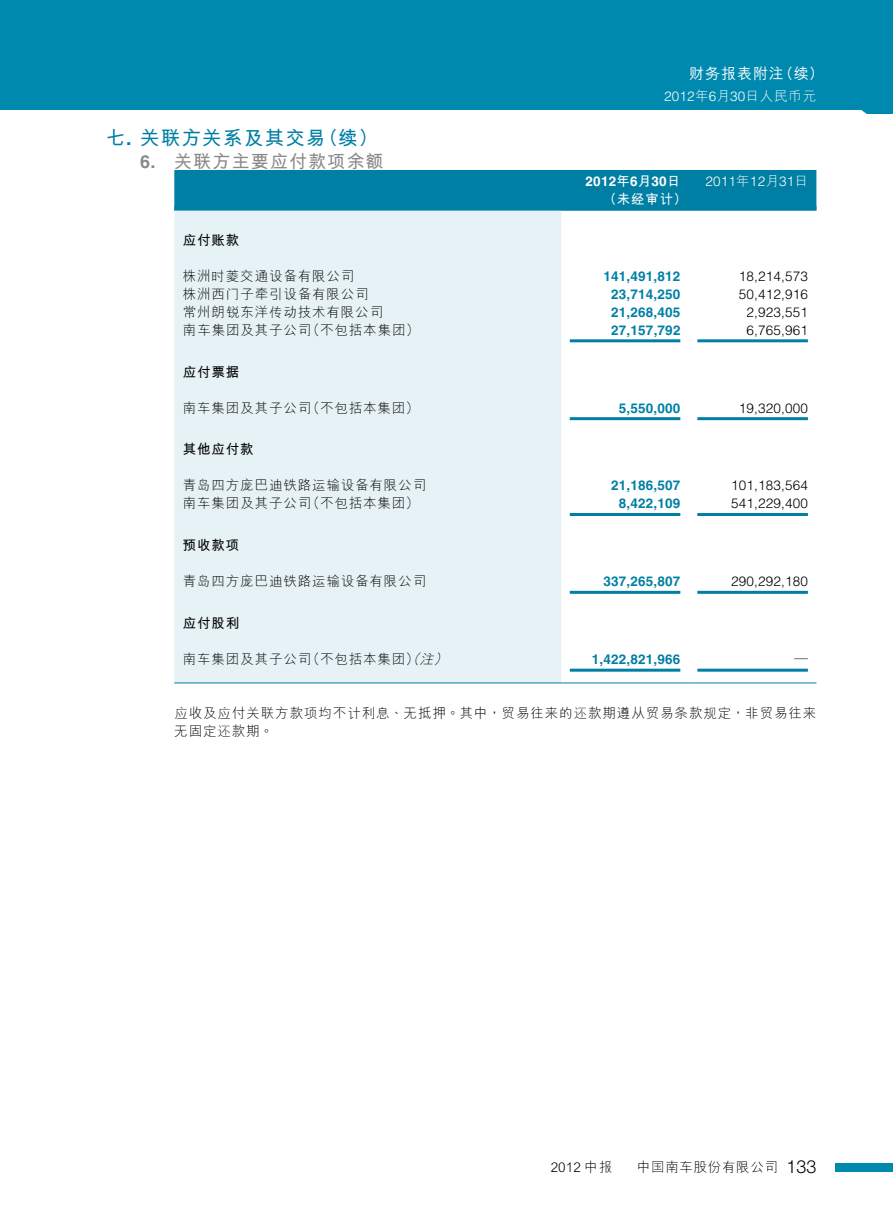
<style>
.page{position:relative;width:893px;height:1212px;background:#fff}
.page>*{position:absolute;margin:0;border:0;box-sizing:border-box;transform-origin:0 0}
.t1{font:700 19.5px "M Hei HKS";letter-spacing:.065em;color:#007fa5}
.t2{font:700 18px "M Hei HKS";letter-spacing:.065em;color:#898989}
.t3{font:500 15px "M Hei HKS";letter-spacing:.065em;color:#fff}
.t4{font:300 13.5px/18px "M Hei HKS";letter-spacing:.065em;color:#000}
.t5{font:700 13.5px "Helvetica LT Std";letter-spacing:.015em;color:#007fa5}
.t6{font:300 13.5px "Helvetica LT Std";letter-spacing:.015em;color:#000}
.t7{font:300 13.5px "Helvetica LT Std";letter-spacing:.015em;color:#fff}
.t8{font:700 13.5px "M Hei HKS";letter-spacing:.065em;color:#000}
.t9{font:700 13.5px "Helvetica LT Std";letter-spacing:.015em;color:#fff}
.t10{font:700 13.5px "M Hei HKS";color:#fff}
.s1{font-family:"Helvetica LT Std"}
.s2{font-family:"M Hei HKS"}
.s3{font-style:italic}
.s4{font-family:"Helvetica Neue LT Std";font-size:18px}
</style>
<div class="page">
<div style="left:0;top:0;width:893px;height:114px;background:#0089ae"></div>
<div style="left:836px;top:1163px;width:57px;height:8px;background:#0089ae"></div>
<hr style="left:0;top:110px;width:867px;height:4px;background:#fff">
<div style="left:174px;top:170px;width:642px;height:36px;background:#007fa5"></div>
<div style="left:174px;top:210px;width:387px;height:472px;background:#e6f2f6"></div>
<hr style="left:174px;top:206px;width:387px;height:4px;background:#007fa5">
<hr style="left:561px;top:206px;width:128px;height:4px;background:#007fa5">
<hr style="left:689px;top:206px;width:127px;height:4px;background:#007fa5">
<hr style="left:570px;top:339px;width:110px;height:3px;background:#007fa5">
<hr style="left:697px;top:339px;width:111px;height:3px;background:#007fa5">
<hr style="left:570px;top:417px;width:110px;height:3px;background:#007fa5">
<hr style="left:697px;top:417px;width:111px;height:3px;background:#007fa5">
<hr style="left:570px;top:513px;width:110px;height:3px;background:#007fa5">
<hr style="left:697px;top:513px;width:111px;height:3px;background:#007fa5">
<hr style="left:570px;top:591px;width:110px;height:3px;background:#007fa5">
<hr style="left:697px;top:591px;width:111px;height:3px;background:#007fa5">
<hr style="left:570px;top:669px;width:110px;height:3px;background:#007fa5">
<hr style="left:697px;top:669px;width:111px;height:3px;background:#007fa5">
<hr style="left:174px;top:682px;width:387px;height:1px;background:#007fa5">
<hr style="left:561px;top:682px;width:128px;height:1px;background:#007fa5">
<hr style="left:689px;top:682px;width:127px;height:1px;background:#007fa5">
<p class="t3" style="left:689px;top:62px;width:136px">財務報錶附註（續）</p>
<h1 class="t1" style="left:106px;top:124px;width:273px">七<span class="s1">.</span> 關聯方關係及其交易（續）</h1>
<h2 class="t2" style="left:140px;top:148px;width:245px"><span class="s1">6.</span> 關聯方主要應付款項余額</h2>
<p class="t7" style="left:664px;top:87px;width:154px">2012<span class="s2">年</span>6<span class="s2">月</span>30<span class="s2">日人民幣元</span></p>
<p class="t9" style="left:586px;top:173px;width:96px">2012<span class="s2">年</span>6<span class="s2">月</span>30<span class="s2">日</span></p>
<p class="t7" style="left:705px;top:173px;width:104px">2011<span class="s2">年</span>12<span class="s2">月</span>31<span class="s2">日</span></p>
<p class="t10" style="left:603px;top:189px;width:85px">（未經審計）</p>
<p class="t8" style="left:183px;top:230px;width:58px">應付賬款</p>
<p class="t4" style="left:183px;top:266px;width:173px">株洲時菱交通設備有限公司</p>
<p class="t5" style="left:603px;top:268px;width:78px">141,491,812</p>
<p class="t6" style="left:739px;top:268px;width:71px">18,214,573</p>
<p class="t4" style="left:183px;top:284px;width:187px">株洲西門子牽引設備有限公司</p>
<p class="t5" style="left:611px;top:286px;width:71px">23,714,250</p>
<p class="t6" style="left:739px;top:286px;width:71px">50,412,916</p>
<p class="t4" style="left:183px;top:302px;width:202px">常州朗銳東洋傳動技術有限公司</p>
<p class="t5" style="left:611px;top:304px;width:71px">21,268,405</p>
<p class="t6" style="left:746px;top:304px;width:63px">2,923,551</p>
<p class="t4" style="left:183px;top:320px;width:238px">南車集團及其子公司（不包括本集團）</p>
<p class="t5" style="left:611px;top:322px;width:71px">27,157,792</p>
<p class="t6" style="left:746px;top:322px;width:63px">6,765,961</p>
<p class="t8" style="left:183px;top:362px;width:58px">應付票據</p>
<p class="t4" style="left:183px;top:398px;width:238px">南車集團及其子公司（不包括本集團）</p>
<p class="t5" style="left:619px;top:400px;width:63px">5,550,000</p>
<p class="t6" style="left:739px;top:399px;width:71px">19,320,000</p>
<p class="t8" style="left:183px;top:440px;width:72px">其他應付款</p>
<p class="t4" style="left:183px;top:476px;width:245px">青島四方龐巴迪鐵路運輸設備有限公司</p>
<p class="t5" style="left:611px;top:477px;width:71px">21,186,507</p>
<p class="t6" style="left:731px;top:477px;width:78px">101,183,564</p>
<p class="t4" style="left:183px;top:494px;width:238px">南車集團及其子公司（不包括本集團）</p>
<p class="t5" style="left:619px;top:495px;width:63px">8,422,109</p>
<p class="t6" style="left:731px;top:495px;width:78px">541,229,400</p>
<p class="t8" style="left:183px;top:535px;width:58px">預收款項</p>
<p class="t4" style="left:183px;top:572px;width:245px">青島四方龐巴迪鐵路運輸設備有限公司</p>
<p class="t5" style="left:603px;top:573px;width:78px">337,265,807</p>
<p class="t6" style="left:731px;top:573px;width:78px">290,292,180</p>
<p class="t8" style="left:183px;top:613px;width:58px">應付股利</p>
<p class="t4" style="left:183px;top:650px;width:270px">南車集團及其子公司（不包括本集團）<span class="s3">（注）</span></p>
<p class="t5" style="left:592px;top:651px;width:90px">1,422,821,966</p>
<p class="t4" style="left:794px;top:650px;width:15px">—</p>
<p class="t4" style="left:174px;top:703px;width:644px">應收及應付關聯方款項均不計利息、無抵押。其中，貿易往來的還款期遵從貿易條款規定，非貿易往來無固定還款期。</p>
<p class="t4" style="left:551px;top:1157px;width:63px">2012 中報</p>
<p class="t4" style="left:637px;top:1157px;width:181px">中國南車股份有限公司 <span class="s4">133</span></p>
</div>
